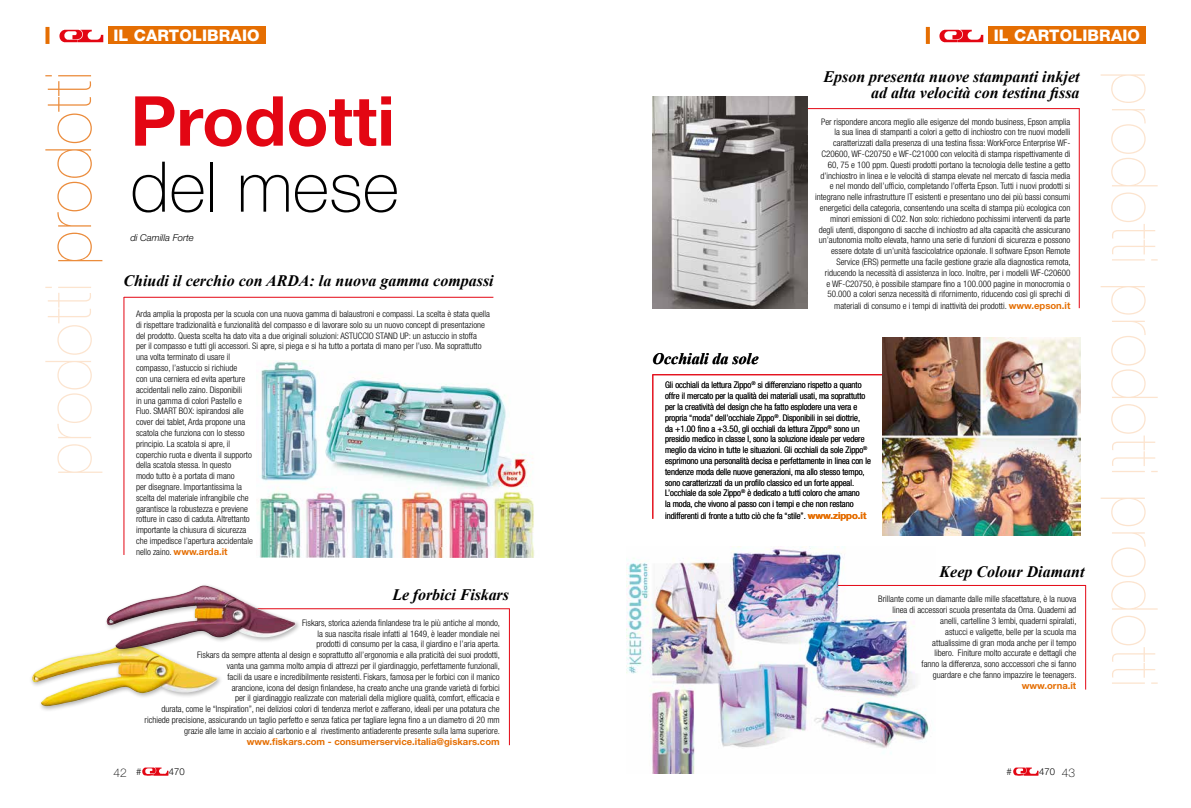
<style>
.page{position:relative;width:1191px;height:808px;background:#fff}
.page>*{position:absolute;margin:0;border:0;box-sizing:border-box;transform-origin:0 0}
.t1{font:100 70px "Helvetica Neue LT Std";color:#000}
.t2{font:700 69px "Helvetica Neue LT Std";color:#e30613}
.t3{font:200 64px "Helvetica Neue LT Std";letter-spacing:.005em;color:#fce4cf}
.t4{font:italic 700 16px/16px "Times New Roman";color:#000;text-align:right}
.t5{font:800 16px "Helvetica Neue LT Std";letter-spacing:.01em;color:#fff}
.t6{font:100 12px "Helvetica Neue";color:#000}
.t7{font:700 9.5px "Helvetica Neue LT Std";color:#e56e02}
.t8{font:italic 300 9.5px "Helvetica Neue LT Std";color:#000}
.t9{font:300 9.5px "Helvetica Neue LT Std";color:#000}
.t10{font:300 condensed 9px/10.8px "Helvetica Neue LT Std";color:#000;text-align:right}
.s1{color:#eb8c3c}
.s2{font-weight:700;font-stretch:normal;font-size:9.5px;color:#e56e02}
.s3{font-family:"Helvetica Neue";font-weight:100;font-size:12px}
</style>
<div class="page">
<div style="left:108px;top:27px;width:157px;height:17px;background:#e56e02"></div>
<img style="left:60px;top:29px;width:44px;height:13px">
<svg style="left:45px;top:27px;width:4px;height:17px"></svg>
<div style="left:988px;top:27px;width:157px;height:17px;background:#e56e02"></div>
<img style="left:940px;top:29px;width:44px;height:13px">
<svg style="left:926px;top:27px;width:4px;height:17px"></svg>
<img style="left:143px;top:768px;width:26px;height:7px">
<img style="left:1013px;top:768px;width:26px;height:7px">
<hr style="left:124px;top:297px;width:369px;height:1px;background:#e30613">
<hr style="left:124px;top:297px;width:1px;height:258px;background:#e30613">
<hr style="left:652px;top:108px;width:427px;height:1px;background:#e30613">
<hr style="left:1079px;top:108px;width:1px;height:200px;background:#e30613">
<hr style="left:214px;top:608px;width:296px;height:1px;background:#e30613">
<hr style="left:509px;top:609px;width:1px;height:136px;background:#e30613">
<img style="left:257px;top:361px;width:277px;height:197px">
<img style="left:652px;top:96px;width:155px;height:212px">
<div style="left:30px;top:640px;width:194px;height:72px;background:#000;opacity:.3"></div>
<img style="left:32px;top:642px;width:186px;height:65px">
<div style="left:104px;top:582px;width:198px;height:73px;background:#000;opacity:.3"></div>
<img style="left:106px;top:585px;width:190px;height:64px">
<img style="left:626px;top:548px;width:309px;height:225px">
<hr style="left:838px;top:585px;width:248px;height:1px;background:#e30613">
<hr style="left:1085px;top:585px;width:1px;height:104px;background:#e30613">
<hr style="left:652px;top:374px;width:378px;height:1px;background:#e30613">
<hr style="left:652px;top:375px;width:1px;height:144px;background:#e30613">
<img style="left:883px;top:338px;width:197px;height:197px">
<h3 class="t5" style="left:113px;top:26px;width:148px">IL CARTOLIBRAIO</h3>
<h3 class="t5" style="left:993px;top:26px;width:148px">IL CARTOLIBRAIO</h3>
<h3 class="t3" style="left:31px;top:476px;width:406px;rotate:-90deg">prodotti <span class="s1">prodotti</span></h3>
<h2 class="t2" style="left:130px;top:78px;width:266px">Prodotti</h2>
<h1 class="t1" style="left:130px;top:147px;width:270px">del mese</h1>
<p class="t8" style="left:130px;top:232px;width:65px">di Camilla Forte</p>
<h3 class="t4" style="left:123px;top:272px;width:372px">Chiudi il cerchio con ARDA: la nuova gamma compassi</h3>
<p class="t10" style="left:136px;top:308px;width:355px;text-align:left">Arda amplia la proposta per la scuola con una nuova gamma di balaustroni e compassi. La scelta è stata quella di rispettare tradizionalità e funzionalità del compasso e di lavorare solo su un nuovo concept di presentazione del prodotto. Questa scelta ha dato vita a due originali soluzioni: ASTUCCIO STAND UP: un astuccio in stoffa<br>per il compasso e tutti gli accessori. Si apre, si piega e si ha tutto a portata di mano per l’uso. Ma soprattutto una volta terminato di usare il<br>compasso, l’astuccio si richiude<br>con una cerniera ed evita aperture<br>accidentali nello zaino. Disponibili<br>in una gamma di colori Pastello e<br>Fluo. SMART BOX: ispirandosi alle<br>cover dei tablet, Arda propone una<br>scatola che funziona con lo stesso<br>principio. La scatola si apre, il<br>coperchio ruota e diventa il supporto<br>della scatola stessa. In questo<br>modo tutto è a portata di mano<br>per disegnare. Importantissima la<br>scelta del materiale infrangibile che<br>garantisce la robustezza e previene<br>rotture in caso di caduta. Altrettanto<br>importante la chiusura di sicurezza<br>che impedisce l’apertura accidentale<br>nello zaino. <span class="s2">www.arda.it</span></p>
<h3 class="t4" style="left:392px;top:586px;width:118px">Le forbici Fiskars</h3>
<p class="t10" style="left:145px;top:617px;width:357px">Fiskars, storica azienda finlandese tra le più antiche al mondo,<br>la sua nascita risale infatti al 1649, è leader mondiale nei<br>prodotti di consumo per la casa, il giardino e l’aria aperta.<br>Fiskars da sempre attenta al design e soprattutto all’ergonomia e alla praticità dei suoi prodotti,<br>vanta una gamma molto ampia di attrezzi per il giardinaggio, perfettamente funzionali,<br>facili da usare e incredibilmente resistenti. Fiskars, famosa per le forbici con il manico<br>arancione, icona del design finlandese, ha creato anche una grande varietà di forbici<br>per il giardinaggio realizzate con materiali della migliore qualità, comfort, efficacia e<br>durata, come le “Inspiration”, nei deliziosi colori di tendenza merlot e zafferano, ideali per una potatura che richiede precisione, assicurando un taglio perfetto e senza fatica per tagliare legna fino a un diametro di 20 mm grazie alle lame in acciaio al carbonio e al rivestimento antiaderente presente sulla lama superiore.</p>
<p class="t7" style="left:247px;top:736px;width:254px">www.fiskars.com - consumerservice.italia@giskars.com</p>
<h3 class="t4" style="left:823px;top:68px;width:258px">Epson presenta nuove stampanti inkjet ad alta velocità con testina fissa</h3>
<h3 class="t4" style="left:652px;top:351px;width:107px">Occhiali da sole</h3>
<p class="t10" style="left:815px;top:116px;width:257px">Per rispondere ancora meglio alle esigenze del mondo business, Epson amplia la sua linea di stampanti a colori a getto di inchiostro con tre nuovi modelli caratterizzati dalla presenza di una testina fissa: WorkForce Enterprise WF-C20600, WF-C20750 e WF-C21000 con velocità di stampa rispettivamente di 60, 75 e 100 ppm. Questi prodotti portano la tecnologia delle testine a getto d’inchiostro in linea e le velocità di stampa elevate nel mercato di fascia media e nel mondo dell’ufficio, completando l’offerta Epson. Tutti i nuovi prodotti si integrano nelle infrastrutture IT esistenti e presentano uno dei più bassi consumi energetici della categoria, consentendo una scelta di stampa più ecologica con minori emissioni di CO2. Non solo: richiedono pochissimi interventi da parte degli utenti, dispongono di sacche di inchiostro ad alta capacità che assicurano un’autonomia molto elevata, hanno una serie di funzioni di sicurezza e possono essere dotate di un’unità fascicolatrice opzionale. Il software Epson Remote Service (ERS) permette una facile gestione grazie alla diagnostica remota, riducendo la necessità di assistenza in loco. Inoltre, per i modelli WF-C20600<br>e WF-C20750, è possibile stampare fino a 100.000 pagine in monocromia o 50.000 a colori senza necessità di rifornimento, riducendo così gli sprechi di materiali di consumo e i tempi di inattività dei prodotti. <span class="s2">www.epson.it</span></p>
<p class="t10" style="left:665px;top:380px;width:207px;text-align:left">Gli occhiali da lettura Zippo<sup>®</sup> si differenziano rispetto a quanto offre il mercato per la qualità dei materiali usati, ma soprattutto per la creatività del design che ha fatto esplodere una vera e propria “moda” dell’occhiale Zippo<sup>®</sup>. Disponibili in sei diottrie,<br>da +1.00 fino a +3.50, gli occhiali da lettura Zippo<sup>®</sup> sono un presidio medico in classe I, sono la soluzione ideale per vedere meglio da vicino in tutte le situazioni. Gli occhiali da sole Zippo<sup>® </sup>esprimono una personalità decisa e perfettamente in linea con le tendenze moda delle nuove generazioni, ma allo stesso tempo, sono caratterizzati da un profilo classico ed un forte appeal.<br>L’occhiale da sole Zippo<sup>®</sup> è dedicato a tutti coloro che amano<br>la moda, che vivono al passo con i tempi e che non restano indifferenti di fronte a tutto ciò che fa “stile”. <span class="s2">www.zippo.it</span></p>
<p class="t10" style="left:723px;top:412px;width:5px">ll</p>
<h3 class="t4" style="left:939px;top:563px;width:146px">Keep Colour Diamant</h3>
<p class="t10" style="left:878px;top:594px;width:200px">Brillante come un diamante dalle mille sfacettature, è la nuova linea di accessori scuola presentata da Orna. Quaderni ad anelli, cartelline 3 lembi, quaderni spiralati,<br>astucci e valigette, belle per la scuola ma<br>attualissime di gran moda anche per il tempo<br>libero. Finiture molto accurate e dettagli che<br>fanno la differenza, sono acccessori che si fanno<br>guardare e che fanno impazzire le teenagers.</p>
<p class="t7" style="left:1021px;top:680px;width:56px">www.orna.it</p>
<h3 class="t6" style="left:113px;top:765px;width:29px">42 <sup>#</sup></h3>
<p class="t9" style="left:169px;top:765px;width:17px">470</p>
<p class="t9" style="left:1006px;top:765px;width:7px">#</p>
<p class="t9" style="left:1039px;top:765px;width:38px">470 <span class="s3">43</span></p>
<h3 class="t3" style="left:1171px;top:71px;width:618px;rotate:90deg">prodotti prodotti prodotti</h3>
</div>
